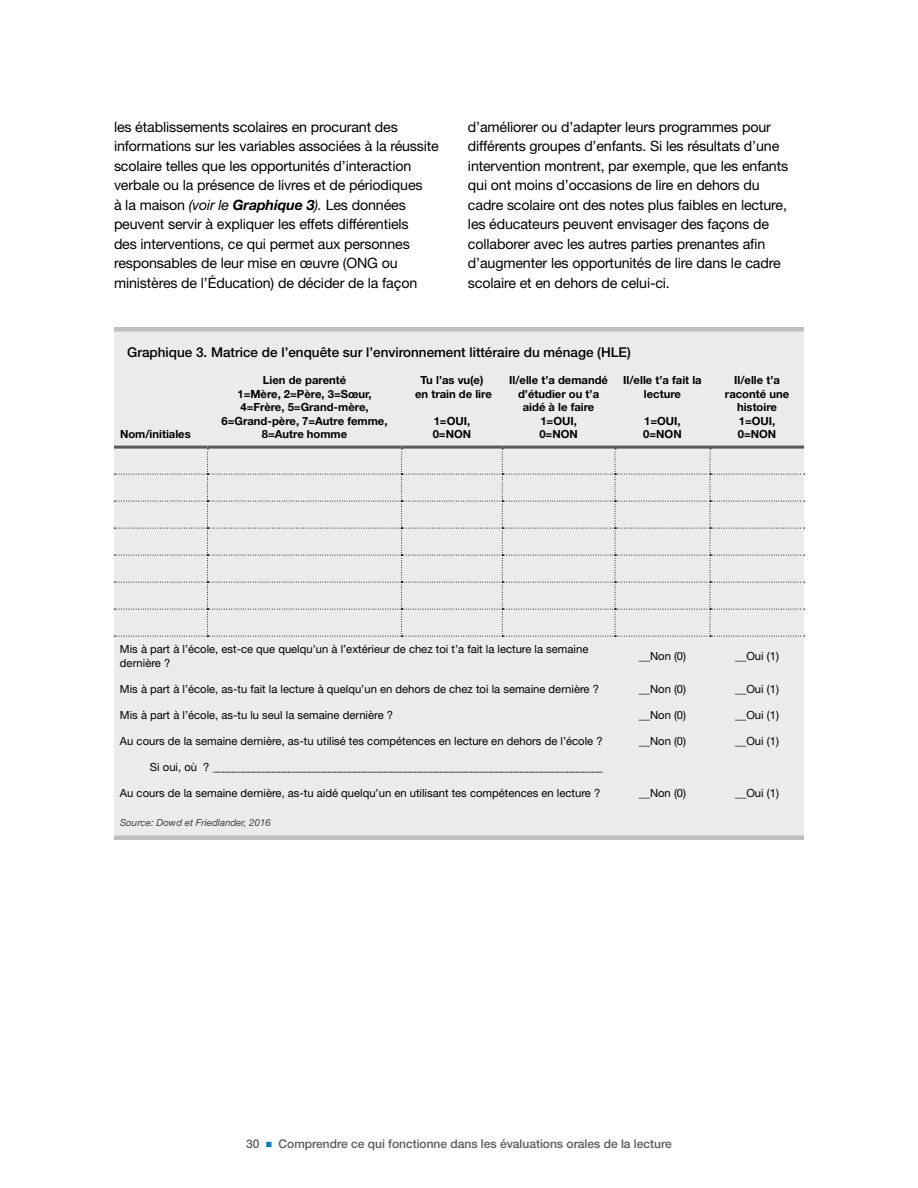
<style>
.page{position:relative;width:918px;height:1188px;background:#fff}
.page>*{position:absolute;margin:0;border:0;box-sizing:border-box;transform-origin:0 0}
.t1{font:14.25px/19.5px "Helvetica Neue LT Std";letter-spacing:-.01em;color:#000}
.t2{font:500 13.5px "Helvetica Neue LT Std";color:#000}
.t3{font:500 12px "Helvetica Neue LT Std";color:#58595b}
.t4{font:11.25px/13.5px "Helvetica Neue LT Std";color:#000}
.t5{font:700 11.25px/13.5px "Helvetica Neue LT Std";color:#000;text-align:center}
.t6{font:italic 9.75px "Helvetica Neue LT Std";color:#414042}
.s1{font-style:italic}
.s2{font-weight:700;font-style:italic}
.s3{color:#007dc3}
</style>
<div class="page">
<div style="left:114px;top:330px;width:690px;height:506px;background:#ebebec"></div>
<hr style="left:114px;top:446px;width:93px;height:3px;background:#58595b">
<hr style="left:207px;top:446px;width:195px;height:3px;background:#58595b">
<hr style="left:402px;top:446px;width:100px;height:3px;background:#58595b">
<hr style="left:502px;top:446px;width:113px;height:3px;background:#58595b">
<hr style="left:615px;top:446px;width:95px;height:3px;background:#58595b">
<hr style="left:710px;top:446px;width:94px;height:3px;background:#58595b">
<svg style="left:114px;top:449px;width:691px;height:188px"></svg>
<hr style="left:114px;top:836px;width:690px;height:4px;background:#bcbec0">
<div style="left:114px;top:327px;width:690px;height:5px;background:#bcbec0"></div>
<p class="t1" style="left:114px;top:117px;width:326px">les établissements scolaires en procurant des informations sur les variables associées à la réussite scolaire telles que les opportunités d’interaction verbale ou la présence de livres et de périodiques<br>à la maison <span class="s1">(voir le</span> <span class="s2">Graphique 3</span><span class="s1">).</span> Les données peuvent servir à expliquer les effets différentiels<br>des interventions, ce qui permet aux personnes responsables de leur mise en œuvre (ONG ou ministères de l’Éducation) de décider de la façon</p>
<p class="t1" style="left:468px;top:117px;width:322px">d’améliorer ou d’adapter leurs programmes pour différents groupes d’enfants. Si les résultats d’une intervention montrent, par exemple, que les enfants qui ont moins d’occasions de lire en dehors du cadre scolaire ont des notes plus faibles en lecture, les éducateurs peuvent envisager des façons de collaborer avec les autres parties prenantes afin d’augmenter les opportunités de lire dans le cadre scolaire et en dehors de celui-ci.</p>
<p class="t2" style="left:127px;top:344px;width:505px">Graphique 3. Matrice de l’enquête sur l’environnement littéraire du ménage (HLE)</p>
<p class="t5" style="left:120px;top:427px;width:72px">Nom/initiales</p>
<p class="t5" style="left:222px;top:373px;width:167px">Lien de parenté<br>1=Mère, 2=Père, 3=Sœur,<br>4=Frère, 5=Grand-mère,<br>6=Grand-père, 7=Autre femme,<br>8=Autre homme</p>
<p class="t5" style="left:415px;top:373px;width:78px">Tu l’as vu(e) en train de lire</p>
<p class="t5" style="left:433px;top:414px;width:40px;text-align:left">1=OUI,<br>0=NON</p>
<p class="t5" style="left:509px;top:373px;width:100px">Il/elle t’a demandé d’étudier ou t’a aidé à le faire<br>1=OUI,<br>0=NON</p>
<p class="t5" style="left:623px;top:373px;width:80px">Il/elle t’a fait la lecture</p>
<p class="t5" style="left:643px;top:414px;width:40px;text-align:left">1=OUI,<br>0=NON</p>
<p class="t5" style="left:725px;top:373px;width:66px">Il/elle t’a raconté une histoire<br>1=OUI,<br>0=NON</p>
<p class="t4" style="left:120px;top:642px;width:470px">Mis à part à l’école, est-ce que quelqu’un à l’extérieur de chez toi t’a fait la lecture la semaine dernière ?</p>
<p class="t4" style="left:639px;top:649px;width:49px">__Non (0)</p>
<p class="t4" style="left:735px;top:649px;width:45px">__Oui (1)</p>
<p class="t4" style="left:120px;top:682px;width:481px">Mis à part à l’école, as-tu fait la lecture à quelqu’un en dehors de chez toi la semaine dernière ?</p>
<p class="t4" style="left:639px;top:682px;width:49px">__Non (0)</p>
<p class="t4" style="left:735px;top:682px;width:45px">__Oui (1)</p>
<p class="t4" style="left:120px;top:708px;width:275px">Mis à part à l’école, as-tu lu seul la semaine dernière ?</p>
<p class="t4" style="left:639px;top:708px;width:49px">__Non (0)</p>
<p class="t4" style="left:735px;top:708px;width:45px">__Oui (1)</p>
<p class="t4" style="left:120px;top:734px;width:484px">Au cours de la semaine dernière, as-tu utilisé tes compétences en lecture en dehors de l’école ?</p>
<p class="t4" style="left:639px;top:734px;width:49px">__Non (0)</p>
<p class="t4" style="left:735px;top:734px;width:45px">__Oui (1)</p>
<p class="t4" style="left:150px;top:760px;width:455px">Si oui, où ? _____________________________________________________________________________</p>
<p class="t4" style="left:120px;top:786px;width:482px">Au cours de la semaine dernière, as-tu aidé quelqu’un en utilisant tes compétences en lecture ?</p>
<p class="t4" style="left:639px;top:786px;width:49px">__Non (0)</p>
<p class="t4" style="left:735px;top:786px;width:45px">__Oui (1)</p>
<p class="t6" style="left:120px;top:816px;width:152px">Source: Dowd et Friedlander, 2016</p>
<p class="t3" style="left:246px;top:1137px;width:427px">30 <span class="s3">■</span> Comprendre ce qui fonctionne dans les évaluations orales de la lecture</p>
</div>
